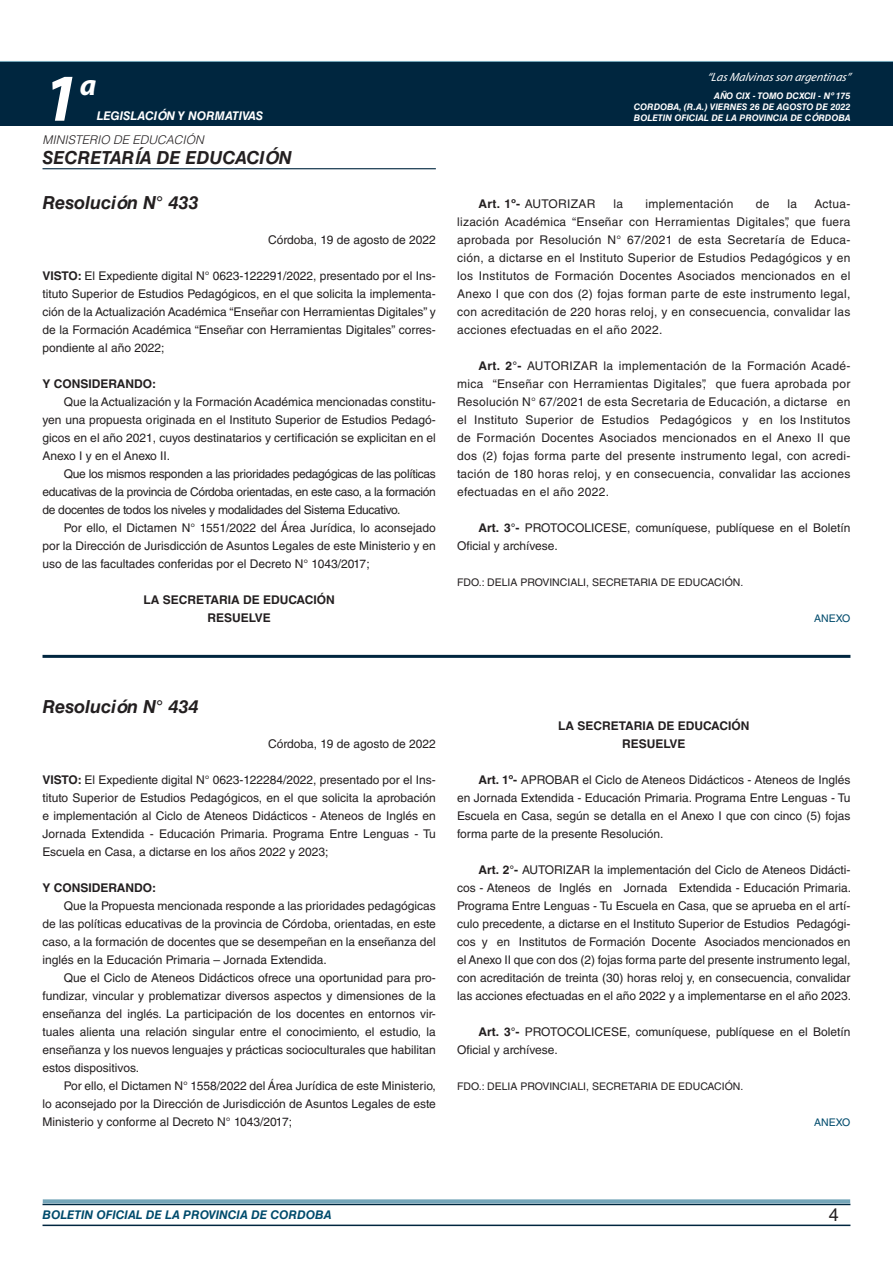
<style>
.page{position:relative;width:893px;height:1263px;background:#fff}
.page>*{position:absolute;margin:0;border:0;box-sizing:border-box;transform-origin:0 0}
.t1{font:italic 700 67.5px "Myriad Pro";color:#fff}
.t2{font:italic 700 30px "Myriad Pro";color:#fff}
.NOMBRE_DE_MINISTERIO{font:italic 700 18px "Helvetica LT Std";color:#231f20}
.t3{font:18px "Helvetica LT Std";color:#231f20}
.TEXTO_BASE{font:12px/18px "Helvetica LT Std";color:#231f20;text-align:justify}
.RESUELVE{font:700 12px "Helvetica LT Std";color:#231f20}
.FECHA{font:12px "Helvetica LT Std";color:#231f20}
.t4{font:italic 700 12px "Helvetica LT Std";color:#004b6c}
.TEXTO_BASE-2{font:12px "Helvetica LT Std";letter-spacing:.025em;color:#231f20}
.TEXTO_BASE-3{font:700 12px "Helvetica LT Std";color:#231f20}
.t5{font:italic 12px "Myriad Pro";color:#fff}
.t6{font:italic 700 12px "Helvetica LT Std";color:#fff}
.TITULO_light{font:italic 300 12px "Helvetica LT Std";color:#231f20}
.FIRMA{font:10.5px "Helvetica LT Std";color:#231f20}
.ANEXO{font:10.5px "Helvetica LT Std";color:#004b6c}
.t7{font:italic 700 9px/10.8px "Helvetica LT Std";color:#fff;text-align:justify}
.s1{font-weight:700}
</style>
<div class="page">
<div style="left:0;top:61px;width:893px;height:6px;background:#73a5b8"></div>
<div style="left:0;top:62px;width:893px;height:64px;background:#00263f"></div>
<hr style="left:43px;top:1224px;width:807px;height:2px;background:#00263f">
<div style="left:42px;top:1198px;width:809px;height:8px;background:#fff;opacity:.75"></div>
<hr style="left:43px;top:168px;width:393px;height:1px;background:#00263f">
<hr style="left:43px;top:655px;width:807px;height:3px;background:#00263f">
<h1 class="t1" style="left:43px;top:54px;width:38px">1</h1>
<h2 class="t2" style="left:80px;top:66px;width:18px">a</h2>
<p class="t6" style="left:97px;top:109px;width:168px">LEGISLACIÓN Y NORMATIVAS</p>
<p class="TITULO_light" style="left:43px;top:133px;width:163px">MINISTERIO DE EDUCACIÓN</p>
<p class="NOMBRE_DE_MINISTERIO" style="left:43px;top:147px;width:251px">SECRETARÍA DE EDUCACIÓN</p>
<p class="NOMBRE_DE_MINISTERIO" style="left:43px;top:192px;width:157px">Resolución N° 433</p>
<p class="FECHA" style="left:268px;top:233px;width:169px">Córdoba, 19 de agosto de 2022</p>
<p class="TEXTO_BASE" style="left:43px;top:267px;width:395px"><span class="s1">VISTO:</span> El Expediente digital N° 0623-122291/2022, presentado por el Ins&shy;tituto Superior de Estudios Pedagógicos, en el que solicita la implementa&shy;ción de la Actualización Académica “Enseñar con Herramientas Digitales” y de la Formación Académica “Enseñar con Herramientas Digitales” corres&shy;pondiente al año 2022;</p>
<p class="TEXTO_BASE-3" style="left:43px;top:376px;width:115px">Y CONSIDERANDO:</p>
<p class="TEXTO_BASE" style="left:43px;top:393px;width:395px;text-indent:21px">Que la Actualización y la Formación Académica mencionadas constitu&shy;yen una propuesta originada en el Instituto Superior de Estudios Pedagó&shy;gicos en el año 2021, cuyos destinatarios y certificación se explicitan en el Anexo I y en el Anexo II.</p>
<p class="TEXTO_BASE" style="left:43px;top:465px;width:395px;text-indent:21px">Que los mismos responden a las prioridades pedagógicas de las políticas educativas de la provincia de Córdoba orientadas, en este caso, a la formación de docentes de todos los niveles y modalidades del Sistema Educativo.</p>
<p class="TEXTO_BASE" style="left:43px;top:519px;width:395px;text-indent:21px">Por ello, el Dictamen N° 1551/2022 del Área Jurídica, lo aconsejado por la Dirección de Jurisdicción de Asuntos Legales de este Ministerio y en uso de las facultades conferidas por el Decreto N° 1043/2017;</p>
<p class="RESUELVE" style="left:144px;top:592px;width:193px">LA SECRETARIA DE EDUCACIÓN</p>
<p class="RESUELVE" style="left:207px;top:610px;width:65px">RESUELVE</p>
<p class="t5" style="left:707px;top:70px;width:145px">“LasMalvinasson argentinas”</p>
<p class="t7" style="left:634px;top:91px;width:218px;text-indent:80px">AÑO CIX - TOMO DCXCII - Nº 175<br>CORDOBA, (R.A.) VIERNES 26 DE AGOSTO DE 2022<br>BOLETIN OFICIAL DE LA PROVINCIA DE CÓRDOBA</p>
<p class="TEXTO_BASE-2" style="left:478px;top:197px;width:119px"><span class="s1">Art. 1º-</span> AUTORIZAR</p>
<p class="TEXTO_BASE" style="left:613px;top:195px;width:11px">la</p>
<p class="TEXTO_BASE-2" style="left:646px;top:197px;width:89px">implementación</p>
<p class="TEXTO_BASE" style="left:756px;top:195px;width:15px">de</p>
<p class="TEXTO_BASE" style="left:787px;top:195px;width:11px">la</p>
<p class="TEXTO_BASE" style="left:457px;top:195px;width:395px;text-indent:357px">Actua&shy;lización Académica “Enseñar con Herramientas Digitales”, que fuera aprobada por Resolución N° 67/2021 de esta Secretaría de Educa&shy;ción, a dictarse en el Instituto Superior de Estudios Pedagógicos y en los Institutos de Formación Docentes Asociados mencionados en el Anexo I que con dos (2) fojas forman parte de este instrumento legal, con acreditación de 220 horas reloj, y en consecuencia, convalidar las acciones efectuadas en el año 2022.</p>
<p class="TEXTO_BASE" style="left:457px;top:357px;width:395px;text-indent:21px"><span class="s1">Art. 2°-</span> AUTORIZAR la implementación de la Formación Acadé&shy;mica “Enseñar con Herramientas Digitales”, que fuera aprobada por Resolución N° 67/2021 de esta Secretaria de Educación, a dictarse en el Instituto Superior de Estudios Pedagógicos y en los Institutos de Formación Docentes Asociados mencionados en el Anexo II que dos (2) fojas forma parte del presente instrumento legal, con acredi&shy;tación de 180 horas reloj, y en consecuencia, convalidar las acciones efectuadas en el año 2022.</p>
<p class="TEXTO_BASE" style="left:457px;top:519px;width:395px;text-indent:21px"><span class="s1">Art. 3°-</span> PROTOCOLICESE, comuníquese, publíquese en el Boletín<br>Oficial y archívese.</p>
<p class="FIRMA" style="left:457px;top:576px;width:288px">FDO.: DELIA PROVINCIALI, SECRETARIA DE EDUCACIÓN.</p>
<p class="ANEXO" style="left:814px;top:612px;width:38px">ANEXO</p>
<p class="NOMBRE_DE_MINISTERIO" style="left:43px;top:696px;width:157px">Resolución N° 434</p>
<p class="FECHA" style="left:268px;top:737px;width:169px">Córdoba, 19 de agosto de 2022</p>
<p class="TEXTO_BASE" style="left:43px;top:771px;width:395px"><span class="s1">VISTO:</span> El Expediente digital N° 0623-122284/2022, presentado por el Ins&shy;tituto Superior de Estudios Pedagógicos, en el que solicita la aprobación e implementación al Ciclo de Ateneos Didácticos - Ateneos de Inglés en Jornada Extendida - Educación Primaria. Programa Entre Lenguas - Tu Escuela en Casa, a dictarse en los años 2022 y 2023;</p>
<p class="TEXTO_BASE-3" style="left:43px;top:880px;width:115px">Y CONSIDERANDO:</p>
<p class="TEXTO_BASE" style="left:43px;top:897px;width:395px;text-indent:21px">Que la Propuesta mencionada responde a las prioridades pedagógicas de las políticas educativas de la provincia de Córdoba, orientadas, en este caso, a la formación de docentes que se desempeñan en la enseñanza del inglés en la Educación Primaria – Jornada Extendida.</p>
<p class="TEXTO_BASE" style="left:43px;top:969px;width:395px;text-indent:21px">Que el Ciclo de Ateneos Didácticos ofrece una oportunidad para pro&shy;fundizar, vincular y problematizar diversos aspectos y dimensiones de la enseñanza del inglés. La participación de los docentes en entornos vir&shy;tuales alienta una relación singular entre el conocimiento, el estudio, la enseñanza y los nuevos lenguajes y prácticas socioculturales que habilitan estos dispositivos.</p>
<p class="TEXTO_BASE" style="left:43px;top:1077px;width:395px;text-indent:21px">Por ello, el Dictamen N° 1558/2022 del Área Jurídica de este Ministerio, lo aconsejado por la Dirección de Jurisdicción de Asuntos Legales de este Ministerio y conforme al Decreto N° 1043/2017;</p>
<p class="RESUELVE" style="left:558px;top:718px;width:193px">LA SECRETARIA DE EDUCACIÓN</p>
<p class="RESUELVE" style="left:622px;top:736px;width:65px">RESUELVE</p>
<p class="TEXTO_BASE" style="left:457px;top:771px;width:395px;text-indent:21px"><span class="s1">Art. 1º-</span> APROBAR el Ciclo de Ateneos Didácticos - Ateneos de Inglés en Jornada Extendida - Educación Primaria. Programa Entre Lenguas - Tu Escuela en Casa, según se detalla en el Anexo I que con cinco (5) fojas forma parte de la presente Resolución.</p>
<p class="TEXTO_BASE" style="left:457px;top:861px;width:396px;text-indent:21px"><span class="s1">Art. 2°-</span> AUTORIZAR la implementación del Ciclo de Ateneos Didácti&shy;cos - Ateneos de Inglés en Jornada Extendida - Educación Primaria.<br>Programa Entre Lenguas - Tu Escuela en Casa, que se aprueba en el artí&shy;culo precedente, a dictarse en el Instituto Superior de Estudios Pedagógi&shy;cos y en Institutos de Formación Docente Asociados mencionados en el Anexo II que con dos (2) fojas forma parte del presente instrumento legal, con acreditación de treinta (30) horas reloj y, en consecuencia, convalidar las acciones efectuadas en el año 2022 y a implementarse en el año 2023.</p>
<p class="TEXTO_BASE" style="left:457px;top:1023px;width:395px;text-indent:21px"><span class="s1">Art. 3°-</span> PROTOCOLICESE, comuníquese, publíquese en el Boletín<br>Oficial y archívese.</p>
<p class="FIRMA" style="left:457px;top:1080px;width:288px">FDO.: DELIA PROVINCIALI, SECRETARIA DE EDUCACIÓN.</p>
<p class="ANEXO" style="left:814px;top:1116px;width:38px">ANEXO</p>
<p class="t4" style="left:43px;top:1208px;width:290px">BOLETIN OFICIAL DE LA PROVINCIA DE CORDOBA</p>
<h3 class="t3" style="left:829px;top:1204px;width:12px">4</h3>
</div>
